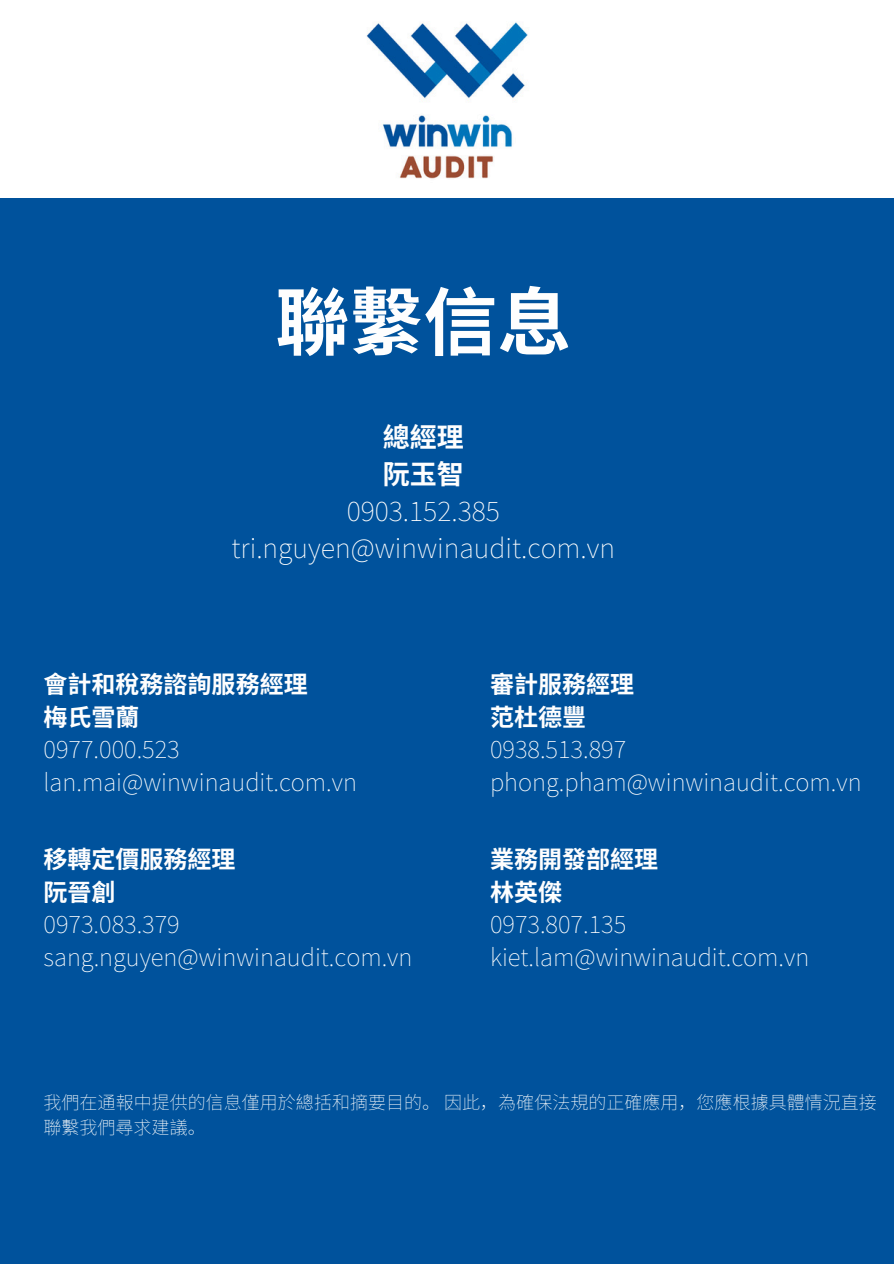
<style>
.page{position:relative;width:894px;height:1264px;background:#fff}
.page>*{position:absolute;margin:0;border:0;box-sizing:border-box;transform-origin:0 0}
.t1{font:700 73.95px "Source Han Sans SC";color:#fefefe}
.t2{font:200 27px/37.2px "Source Han Sans SC";color:#fefefe;text-align:center}
.t3{font:200 24px/32.7px "Source Han Sans SC";color:#fefefe}
.t4{font:200 18px/24.8px "Source Han Sans SC";color:#fefefe}
.s1{font-weight:700}
</style>
<div class="page">
<div style="left:0;top:0;width:893px;height:1263px;background:#00529c"></div>
<hr style="left:1px;top:196px;width:891px;height:2px;background:#fefefe">
<div style="left:0;top:0;width:893px;height:197px;background:#fff"></div>
<img style="left:366px;top:22px;width:162px;height:157px">
<h1 class="t1" style="left:275px;top:263px;width:297px">聯繫信息</h1>
<h2 class="t2" style="left:231px;top:416px;width:385px"><span class="s1">總經理<br>阮玉智<br></span>0903.152.385 tri.nguyen@winwinaudit.com.vn</h2>
<h3 class="t3" style="left:44px;top:666px;width:315px"><span class="s1">會計和稅務諮詢服務經理<br>梅氏雪蘭<br></span>0977.000.523 lan.mai@winwinaudit.com.vn</h3>
<h3 class="t3" style="left:490px;top:666px;width:373px"><span class="s1">審計服務經理<br>范杜德豐<br></span>0938.513.897 phong.pham@winwinaudit.com.vn</h3>
<h3 class="t3" style="left:44px;top:841px;width:370px"><span class="s1">移轉定價服務經理<br>阮晉創<br></span>0973.083.379 sang.nguyen@winwinaudit.com.vn</h3>
<p class="t3" style="left:490px;top:841px;width:321px"><span class="s1">業務開發部經理<br>林英傑<br></span>0973.807.135 kiet.lam@winwinaudit.com.vn</p>
<p class="t4" style="left:44px;top:1088px;width:834px">我們在通報中提供的信息僅用於總括和摘要目的。因此，為確保法規的正確應用，您應根據具體情況直接聯繫我們尋求建議。</p>
</div>
